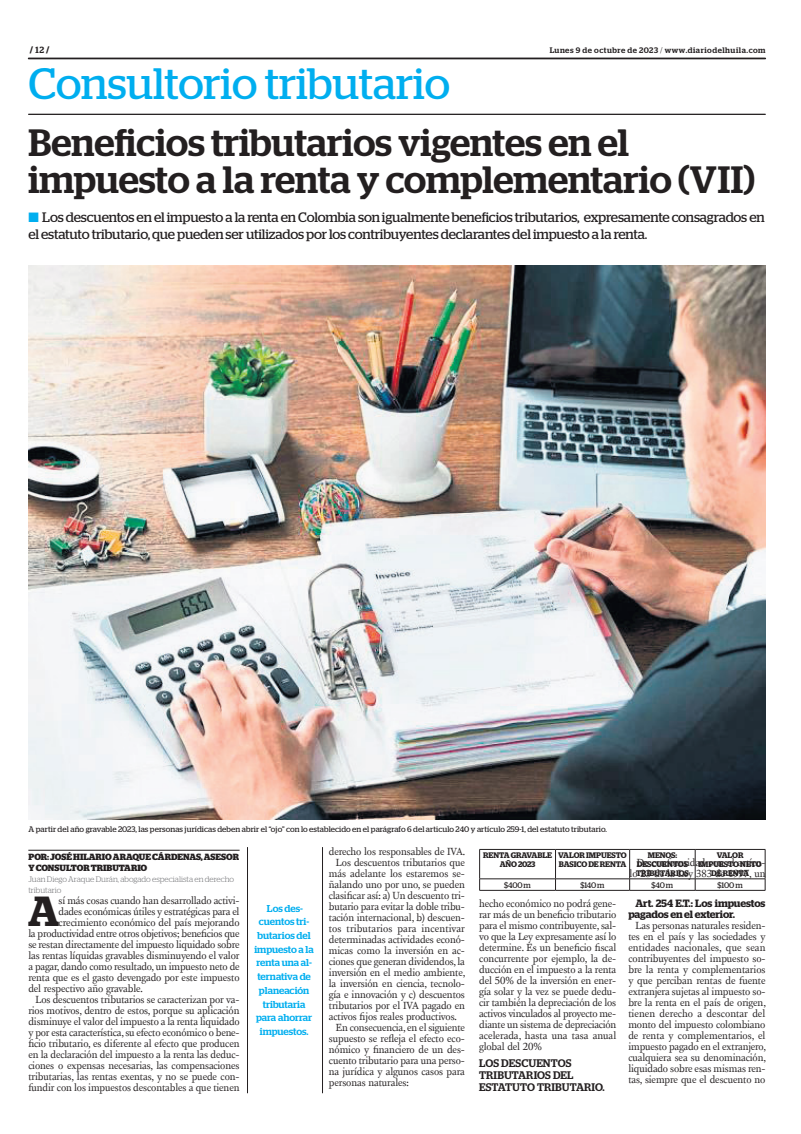
<style>
.page{position:relative;width:801px;height:1134px;background:#fff}
.page>*{position:absolute;margin:0;border:0;box-sizing:border-box;transform-origin:0 0}
.t1{font:43.9px "Stag";color:#00aeef}
.t2{font:600 42px "Stag";color:#231f20}
.t3{font:500 38px/37.4px "Stag";color:#231f20}
.t4{font:13.7px/16.5px "Stag";letter-spacing:-.015em;color:#231f20}
.t5{font:500 11px/12px "Stag";letter-spacing:.01em;color:#231f20}
.t6{font:10.6px/11px "New Fournier BP";letter-spacing:-.015em;color:#231f20;text-align:justify}
.t7{font:600 10.6px/11px "Stag";letter-spacing:-.01em;color:#231f20}
.t8{font:10.6px "New Fournier BP";letter-spacing:.01em;color:#231f20}
.t9{font:500 10px/13.7px "Stag";color:#00aeef;text-align:center}
.t10{font:700 9px/11px "Stag";color:#231f20}
.t11{font:600 8.1px/8.9px "Stag";letter-spacing:-.005em;color:#231f20;text-align:center}
.t12{font:8.1px "Stag";letter-spacing:-.025em;color:#231f20}
.t13{font:8px "Stag";letter-spacing:.01em;color:#231f20}
.t14{font:300 8px/11px "Stag";color:#6c6d70}
.t15{font:500 8px "Stag";letter-spacing:.06em;color:#231f20}
.s1{font-weight:500}
.s2{font-weight:300}
.s3{color:#00aeef}
</style>
<div class="page">
<svg style="left:28px;top:58px;width:737px;height:1px"></svg>
<hr style="left:28px;top:114px;width:737px;height:1px;background:#231f20">
<hr style="left:28px;top:850px;width:212px;height:1px;background:#231f20">
<img style="left:28px;top:265px;width:737px;height:554px">
<hr style="left:479px;top:849px;width:76px;height:1px;background:#231f20">
<hr style="left:555px;top:849px;width:75px;height:1px;background:#231f20">
<hr style="left:630px;top:849px;width:65px;height:1px;background:#231f20">
<hr style="left:695px;top:849px;width:70px;height:1px;background:#231f20">
<hr style="left:479px;top:879px;width:76px;height:1px;background:#231f20">
<svg style="left:479px;top:850px;width:1px;height:40px"></svg>
<hr style="left:555px;top:879px;width:75px;height:1px;background:#231f20">
<svg style="left:555px;top:850px;width:1px;height:40px"></svg>
<hr style="left:630px;top:879px;width:65px;height:1px;background:#231f20">
<svg style="left:629px;top:850px;width:1px;height:40px"></svg>
<hr style="left:695px;top:879px;width:70px;height:1px;background:#231f20">
<svg style="left:695px;top:850px;width:1px;height:40px"></svg>
<svg style="left:765px;top:850px;width:1px;height:40px"></svg>
<hr style="left:479px;top:890px;width:76px;height:1px;background:#231f20">
<hr style="left:555px;top:890px;width:75px;height:1px;background:#231f20">
<hr style="left:630px;top:890px;width:65px;height:1px;background:#231f20">
<hr style="left:695px;top:890px;width:70px;height:1px;background:#231f20">
<hr style="left:322px;top:847px;width:1px;height:246px;background:#231f20">
<hr style="left:247px;top:847px;width:1px;height:246px;background:#231f20">
<p class="t10" style="left:30px;top:45px;width:21px">/ <span class="s1">12</span> /</p>
<p class="t15" style="left:550px;top:45px;width:217px">Lunes 9 de octubre de 2023 <span class="s2">/</span> www.diariodelhuila.com</p>
<h1 class="t1" style="left:28px;top:58px;width:423px">Consultorio tributario</h1>
<h3 class="t3" style="left:28px;top:123px;width:728px">Beneficios tributarios vigentes en el impuesto a la renta y complementario (VII)</h3>
<p class="t4" style="left:28px;top:209px;width:738px"><span class="s3">■</span> Los descuentos en el impuesto a la renta en Colombia son igualmente beneficios tributarios, expresamente consagrados en el estatuto tributario, que pueden ser utilizados por los contribuyentes declarantes del impuesto a la renta.</p>
<p class="t13" style="left:29px;top:824px;width:580px">A partir del año gravable 2023, las personas jurídicas deben abrir el “ojo” con lo establecido en el parágrafo 6 del articulo 240 y artículo 259-1, del estatuto tributario.</p>
<p class="t10" style="left:28px;top:852px;width:212px">POR: JOSÉ HILARIO ARAQUE CÁRDENAS, ASESOR<br>Y CONSULTOR TRIBUTARIO</p>
<p class="t14" style="left:28px;top:874px;width:207px">Juan Diego Araque Durán, abogado especialista en derecho tributario</p>
<h2 class="t2" style="left:28px;top:887px;width:33px">A</h2>
<p class="t6" style="left:59px;top:895px;width:182px">sí más cosas cuando han desarrollado activi-</p>
<p class="t6" style="left:59px;top:906px;width:182px">dades económicas útiles y estratégicas para el</p>
<p class="t6" style="left:59px;top:917px;width:182px">crecimiento económico del país mejorando</p>
<p class="t6" style="left:28px;top:928px;width:213px">la productividad entre otros objetivos; beneficios que</p>
<p class="t6" style="left:28px;top:939px;width:213px">se restan directamente del impuesto liquidado sobre</p>
<p class="t6" style="left:28px;top:950px;width:213px">las rentas líquidas gravables disminuyendo el valor</p>
<p class="t6" style="left:28px;top:961px;width:213px">a pagar, dando como resultado, un impuesto neto de</p>
<p class="t6" style="left:28px;top:972px;width:213px">renta que es el gasto devengado por este impuesto</p>
<p class="t6" style="left:28px;top:983px;width:116px">del respectivo año gravable.</p>
<p class="t6" style="left:35px;top:994px;width:206px">Los descuentos tributarios se caracterizan por va-</p>
<p class="t6" style="left:28px;top:1005px;width:213px">rios motivos, dentro de estos, porque su aplicación</p>
<p class="t6" style="left:28px;top:1016px;width:213px">disminuye el valor del impuesto a la renta liquidado</p>
<p class="t6" style="left:28px;top:1027px;width:213px">y por esta característica, su efecto económico o bene-</p>
<p class="t6" style="left:28px;top:1038px;width:213px">ficio tributario, es diferente al efecto que producen</p>
<p class="t6" style="left:28px;top:1049px;width:213px">en la declaración del impuesto a la renta las deduc-</p>
<p class="t6" style="left:28px;top:1060px;width:213px">ciones o expensas necesarias, las compensaciones</p>
<p class="t6" style="left:28px;top:1071px;width:213px">tributarias, las rentas exentas, y no se puede con-</p>
<p class="t6" style="left:28px;top:1082px;width:213px">fundir con los impuestos descontables a que tienen</p>
<p class="t9" style="left:254px;top:901px;width:61px">Los des&shy;cuentos tri&shy;butarios del impuesto a la renta una al&shy;ternativa de planeación tributaria para ahorrar impuestos.</p>
<p class="t6" style="left:329px;top:846px;width:138px">derecho los responsables de IVA.</p>
<p class="t6" style="left:336px;top:857px;width:130px">Los descuentos tributarios que</p>
<p class="t6" style="left:329px;top:868px;width:138px">más adelante los estaremos se-</p>
<p class="t6" style="left:329px;top:879px;width:138px">ñalando uno por uno, se pueden</p>
<p class="t6" style="left:329px;top:890px;width:138px">clasificar así: a) Un descuento tri-</p>
<p class="t6" style="left:329px;top:901px;width:138px">butario para evitar la doble tribu-</p>
<p class="t6" style="left:329px;top:912px;width:138px">tación internacional, b) descuen-</p>
<p class="t8" style="left:329px;top:922px;width:138px">tos tributarios para incentivar</p>
<p class="t6" style="left:329px;top:934px;width:138px">determinadas actividades econó-</p>
<p class="t6" style="left:329px;top:945px;width:138px">micas como la inversión en ac-</p>
<p class="t6" style="left:329px;top:956px;width:138px">ciones que generan dividendos, la</p>
<p class="t6" style="left:329px;top:967px;width:138px">inversión en el medio ambiente,</p>
<p class="t6" style="left:329px;top:978px;width:138px">la inversión en ciencia, tecnolo-</p>
<p class="t6" style="left:329px;top:989px;width:138px">gía e innovación y c) descuentos</p>
<p class="t6" style="left:329px;top:1000px;width:138px">tributarios por el IVA pagado en</p>
<p class="t6" style="left:329px;top:1011px;width:129px">activos fijos reales productivos.</p>
<p class="t6" style="left:336px;top:1022px;width:130px">En consecuencia, en el siguiente</p>
<p class="t6" style="left:329px;top:1033px;width:138px">supuesto se refleja el efecto eco-</p>
<p class="t6" style="left:329px;top:1044px;width:138px">nómico y financiero de un des-</p>
<p class="t6" style="left:329px;top:1055px;width:138px">cuento tributario para una perso-</p>
<p class="t6" style="left:329px;top:1066px;width:138px">na jurídica y algunos casos para</p>
<p class="t6" style="left:329px;top:1077px;width:81px">personas naturales:</p>
<p class="t11" style="left:483px;top:851px;width:70px">RENTA GRAVABLE<br>AÑO 2023</p>
<p class="t11" style="left:558px;top:851px;width:70px;text-align:left">VALOR IMPUESTO<br>BASICO DE RENTA</p>
<p class="t11" style="left:636px;top:851px;width:54px">MENOS:<br>DESCUENTOS<br>TRIBUTARIOS</p>
<p class="t11" style="left:698px;top:851px;width:65px">VALOR<br>IMPUESTO NETO<br>DE RENTA</p>
<p class="t12" style="left:504px;top:880px;width:28px">$400 m</p>
<p class="t12" style="left:580px;top:880px;width:26px">$140 m</p>
<p class="t12" style="left:651px;top:880px;width:23px">$40 m</p>
<p class="t12" style="left:717px;top:880px;width:27px">$100 m</p>
<p class="t6" style="left:629px;top:857px;width:137px;text-align:right">De conformidad con el artícu&shy;lo 23 de la Ley 383 de 1997, un</p>
<p class="t6" style="left:479px;top:897px;width:139px">hecho económico no podrá gene&shy;rar más de un beneficio tributario para el mismo contribuyente, sal&shy;vo que la Ley expresamente así lo determine. Es un beneficio fiscal concurrente por ejemplo, la de&shy;ducción en el impuesto a la renta del 50% de la inversión en ener&shy;gía solar y la vez se puede dedu&shy;cir también la depreciación de los activos vinculados al proyecto me&shy;diante un sistema de depreciación acelerada, hasta una tasa anual global del 20%</p>
<p class="t5" style="left:479px;top:1057px;width:127px">LOS DESCUENTOS<br>TRIBUTARIOS DEL<br>ESTATUTO TRIBUTARIO.</p>
<p class="t7" style="left:628px;top:898px;width:139px;text-indent:7px">Art. 254 E.T.: Los impuestos pagados en el exterior.</p>
<p class="t6" style="left:628px;top:920px;width:139px;text-indent:7px">Las personas naturales residen&shy;tes en el país y las sociedades y entidades nacionales, que sean contribuyentes del impuesto so&shy;bre la renta y complementarios y que perciban rentas de fuente extranjera sujetas al impuesto so&shy;bre la renta en el país de origen, tienen derecho a descontar del monto del impuesto colombiano de renta y complementarios, el impuesto pagado en el extranjero, cualquiera sea su denominación, liquidado sobre esas mismas ren&shy;tas, siempre que el descuento no</p>
</div>
